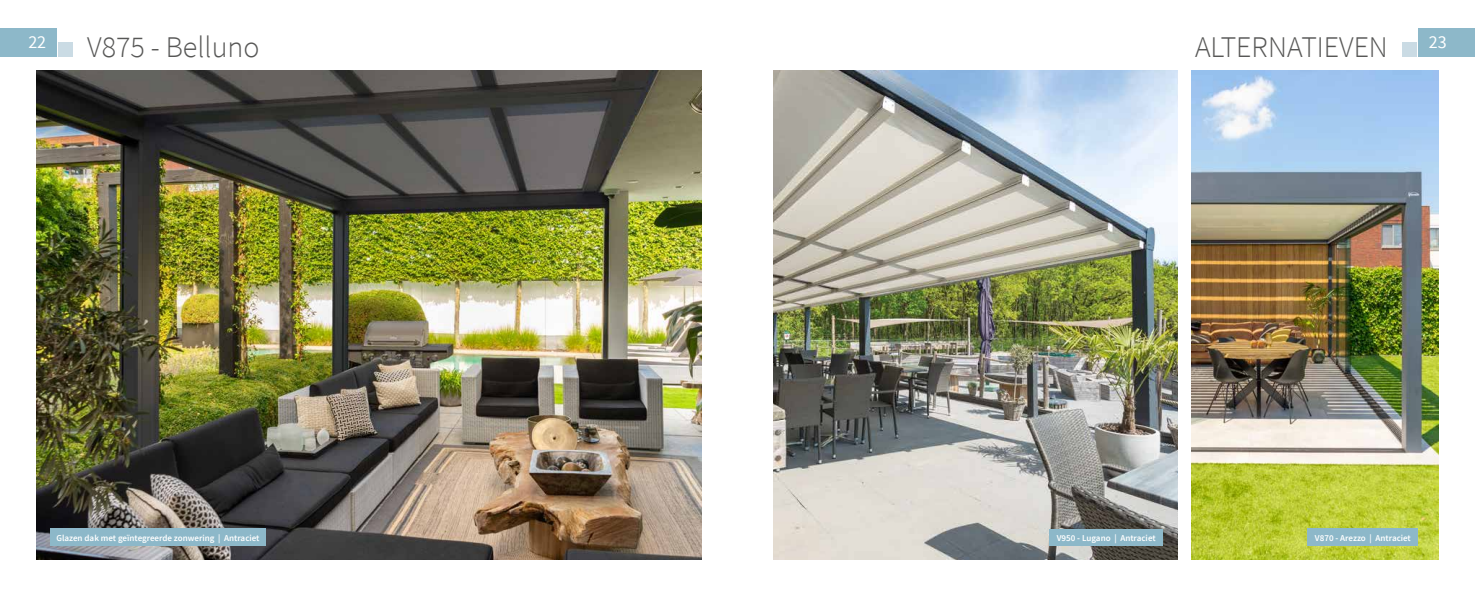
<style>
.page{position:relative;width:1475px;height:596px;background:#fff}
.page>*{position:absolute;margin:0;border:0;box-sizing:border-box;transform-origin:0 0}
.t1{font:300 30px "Source Sans Pro";color:#575756}
.t2{font:18px "Source Sans Pro";color:#fff}
.t3{font:600 9px "Source Sans Pro";color:#fff}
</style>
<div class="page">
<div style="left:0;top:28px;width:57px;height:29px;background:#8db8c9"></div>
<div style="left:59px;top:43px;width:14px;height:14px;background:#cadbe4"></div>
<div style="left:1417px;top:28px;width:57px;height:29px;background:#8db8c9"></div>
<div style="left:1401px;top:43px;width:14px;height:14px;background:#cadbe4"></div>
<img style="left:36px;top:71px;width:665px;height:488px">
<img style="left:1191px;top:71px;width:247px;height:488px">
<img style="left:773px;top:71px;width:403px;height:488px">
<div style="left:1307px;top:528px;width:110px;height:17px;background:#8db8c9"></div>
<div style="left:1049px;top:528px;width:113px;height:17px;background:#8db8c9"></div>
<div style="left:50px;top:528px;width:216px;height:17px;background:#8db8c9"></div>
<h1 class="t1" style="left:87px;top:29px;width:174px">V875 - Belluno</h1>
<h1 class="t1" style="left:1194px;top:29px;width:194px">ALTERNATIEVEN</h1>
<h2 class="t2" style="left:28px;top:31px;width:19px">22</h2>
<h2 class="t2" style="left:1428px;top:31px;width:19px">23</h2>
<p class="t3" style="left:56px;top:531px;width:205px">Glazen dak met geïntegreerde zonwering | Antraciet</p>
<p class="t3" style="left:1056px;top:531px;width:100px">V950 - Lugano | Antraciet</p>
<p class="t3" style="left:1314px;top:531px;width:97px">V870 - Arezzo | Antraciet</p>
</div>
